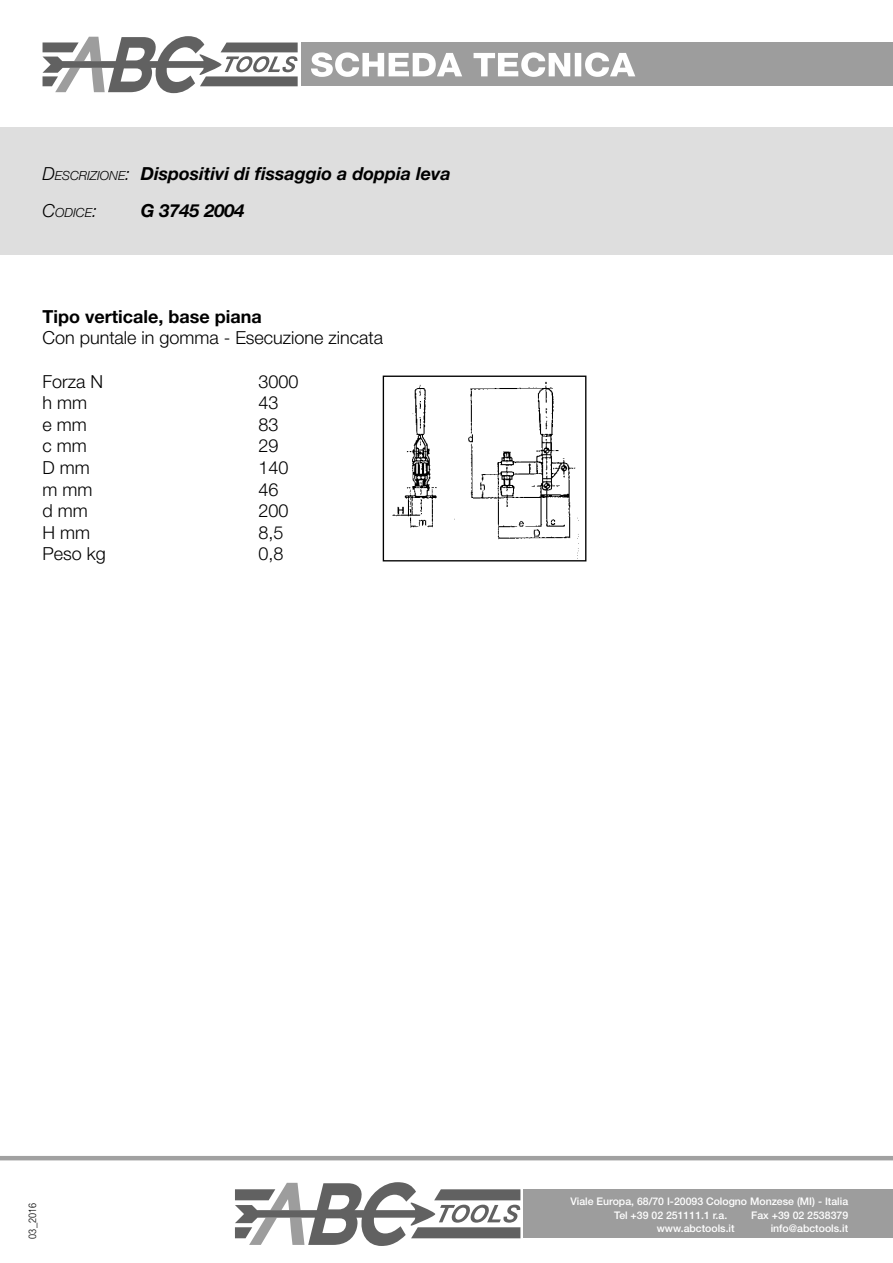
<style>
.page{position:relative;width:893px;height:1263px;background:#fff}
.page>*{position:absolute;margin:0;border:0;box-sizing:border-box;transform-origin:0 0}
.t1{font:300 18px "Helvetica Amos";color:#000}
.t2{font:italic 700 18px "Helvetica Amos";color:#000}
.t3{font:700 18px "Helvetica Amos";color:#000}
.t4{font:italic 300 12.6px "Helvetica Amos";color:#000}
.t5{font:500 10.5px "Helvetica Neue";color:#fff}
.t6{font:300 10.5px "Helvetica Amos Cond";color:#000}
.s1{font-weight:300}
.s2{font-weight:300;font-size:12.6px}
.s3{font-size:18px}
</style>
<div class="page">
<svg style="left:43px;top:36px;width:255px;height:57px"></svg>
<div style="left:301px;top:43px;width:592px;height:43px;background:#9d9d9d"></div>
<svg style="left:235px;top:1182px;width:285px;height:64px"></svg>
<div style="left:523px;top:1189px;width:370px;height:49px;background:#9d9d9d"></div>
<div style="left:0;top:128px;width:893px;height:127px;background:#dedede"></div>
<hr style="left:0;top:1156px;width:893px;height:4px;background:#a1a1a1">
<img style="left:392px;top:381px;width:187px;height:175px">
<div style="left:383px;top:376px;width:203px;height:185px;border:1px solid #000"></div>
<svg style="left:311px;top:52px;width:324px;height:25px"></svg>
<p class="t2" style="left:43px;top:163px;width:410px"><span class="s1">D</span><span class="s2">ESCRIZIONE</span><span class="s1">:</span> Dispositivi di fissaggio a doppia leva</p>
<p class="t4" style="left:43px;top:206px;width:56px"><span class="s3">C</span>ODICE<span class="s3">:</span></p>
<p class="t2" style="left:141px;top:201px;width:105px">G 3745 2004</p>
<p class="t2" style="left:141px;top:163px;width:14px">X</p>
<p class="t2" style="left:141px;top:201px;width:120px">X XXXX XXXX</p>
<p class="t3" style="left:43px;top:306px;width:221px">Tipo verticale, base piana</p>
<p class="t1" style="left:43px;top:328px;width:342px">Con puntale in gomma - Esecuzione zincata</p>
<p class="t1" style="left:43px;top:371px;width:62px">Forza N</p>
<p class="t1" style="left:259px;top:371px;width:41px">3000</p>
<p class="t1" style="left:43px;top:392px;width:46px">h mm</p>
<p class="t1" style="left:259px;top:392px;width:21px">43</p>
<p class="t1" style="left:43px;top:414px;width:46px">e mm</p>
<p class="t1" style="left:259px;top:414px;width:21px">83</p>
<p class="t1" style="left:43px;top:436px;width:46px">c mm</p>
<p class="t1" style="left:259px;top:436px;width:21px">29</p>
<p class="t1" style="left:43px;top:457px;width:49px">D mm</p>
<p class="t1" style="left:259px;top:457px;width:31px">140</p>
<p class="t1" style="left:43px;top:479px;width:51px">m mm</p>
<p class="t1" style="left:259px;top:479px;width:21px">46</p>
<p class="t1" style="left:43px;top:500px;width:47px">d mm</p>
<p class="t1" style="left:259px;top:500px;width:31px">200</p>
<p class="t1" style="left:43px;top:522px;width:49px">H mm</p>
<p class="t1" style="left:259px;top:522px;width:26px">8,5</p>
<p class="t1" style="left:43px;top:544px;width:65px">Peso kg</p>
<p class="t1" style="left:259px;top:544px;width:26px">0,8</p>
<p class="t6" style="left:26px;top:1238px;width:37px;rotate:-90deg">03_2016</p>
<p class="t5" style="left:570px;top:1195px;width:279px">Viale Europa, 68/70 I-20093 Cologno Monzese (MI) - Italia</p>
<p class="t5" style="left:614px;top:1208px;width:114px">Tel +39 02 251111.1 r.a.</p>
<p class="t5" style="left:751px;top:1208px;width:98px">Fax +39 02 2538379</p>
<p class="t5" style="left:657px;top:1222px;width:79px">www.abctools.it</p>
<p class="t5" style="left:771px;top:1222px;width:79px">info@abctools.it</p>
</div>
